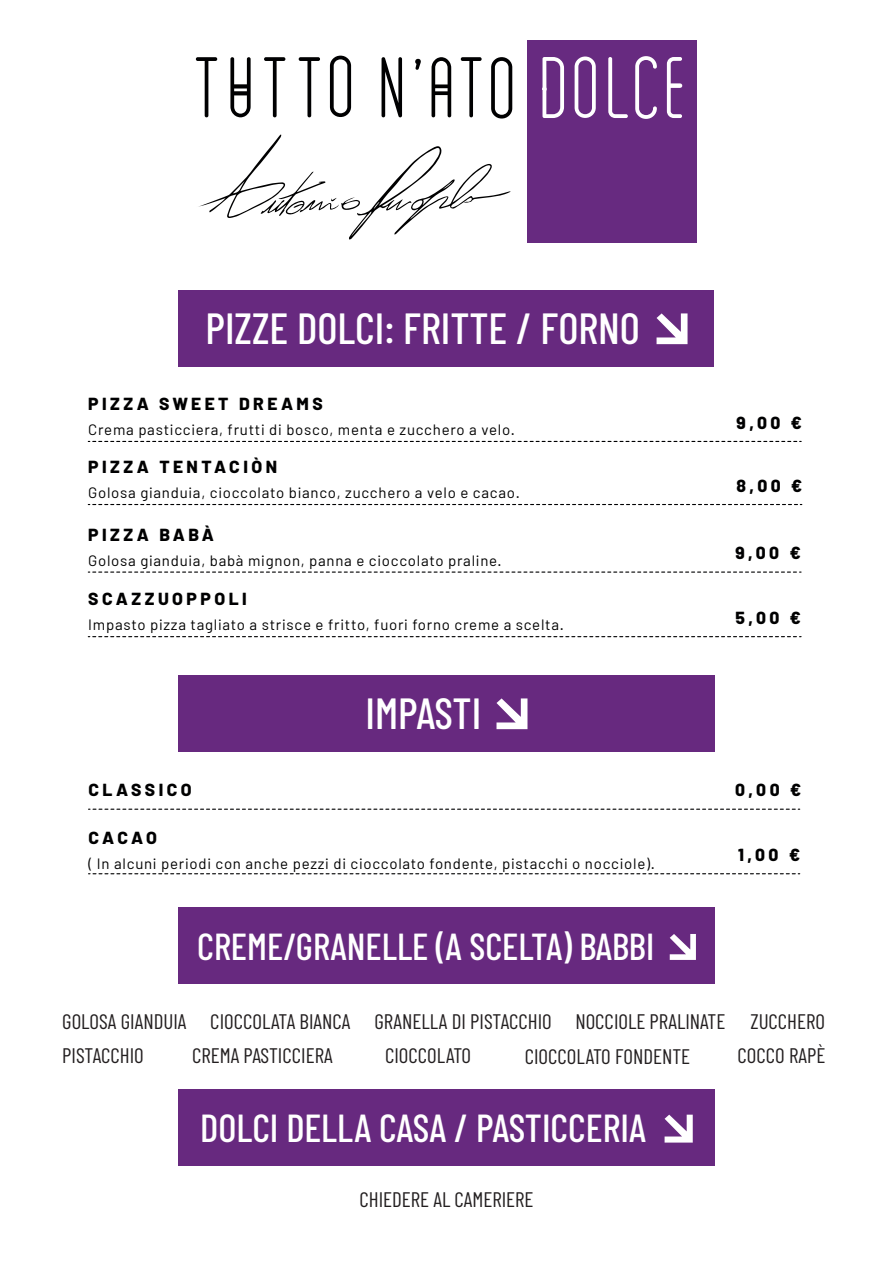
<style>
.page{position:relative;width:893px;height:1263px;background:#fff}
.page>*{position:absolute;margin:0;border:0;box-sizing:border-box;transform-origin:0 0}
.t1{font:500 43.5px "Barlow Condensed";color:#fff}
.t2{font:500 39px "Barlow Condensed";color:#fff}
.t3{font:500 37.5px "Barlow Condensed";color:#fff}
.t4{font:21px/33.9px "Barlow Condensed";color:#231f20}
.t5{font:800 17.4px "Barlow";letter-spacing:.2em;color:#000001}
.t6{font:15px "Barlow";letter-spacing:.05em;color:#000001}
</style>
<div class="page">
<svg style="left:89px;top:809px;width:711px;height:1px"></svg>
<svg style="left:89px;top:873px;width:711px;height:1px"></svg>
<svg style="left:88px;top:441px;width:713px;height:1px"></svg>
<svg style="left:88px;top:504px;width:714px;height:1px"></svg>
<svg style="left:88px;top:571px;width:713px;height:2px"></svg>
<svg style="left:88px;top:636px;width:713px;height:1px"></svg>
<div style="left:527px;top:40px;width:170px;height:202px;background:#672a80"></div>
<svg style="left:198px;top:135px;width:312px;height:104px"></svg>
<svg style="left:382px;top:57px;width:20px;height:60px"></svg>
<svg style="left:415px;top:59px;width:6px;height:11px"></svg>
<svg style="left:432px;top:57px;width:19px;height:60px"></svg>
<svg style="left:461px;top:57px;width:21px;height:60px"></svg>
<svg style="left:196px;top:57px;width:21px;height:60px"></svg>
<svg style="left:264px;top:57px;width:21px;height:60px"></svg>
<svg style="left:299px;top:57px;width:21px;height:60px"></svg>
<svg style="left:230px;top:57px;width:21px;height:60px"></svg>
<svg style="left:491px;top:57px;width:21px;height:62px"></svg>
<svg style="left:330px;top:56px;width:21px;height:61px"></svg>
<svg style="left:575px;top:57px;width:21px;height:61px"></svg>
<svg style="left:542px;top:57px;width:22px;height:61px"></svg>
<svg style="left:608px;top:57px;width:20px;height:61px"></svg>
<svg style="left:635px;top:56px;width:22px;height:63px"></svg>
<svg style="left:667px;top:57px;width:15px;height:61px"></svg>
<div style="left:179px;top:290px;width:535px;height:77px;background:#67297f"></div>
<svg style="left:657px;top:313px;width:30px;height:31px"></svg>
<div style="left:178px;top:675px;width:537px;height:77px;background:#67297f"></div>
<svg style="left:496px;top:698px;width:31px;height:31px"></svg>
<div style="left:178px;top:907px;width:537px;height:77px;background:#67297f"></div>
<svg style="left:670px;top:934px;width:26px;height:26px"></svg>
<div style="left:178px;top:1089px;width:537px;height:76px;background:#67297f"></div>
<svg style="left:665px;top:1115px;width:28px;height:27px"></svg>
<h1 class="t1" style="left:205px;top:297px;width:436px">PIZZE DOLCI: FRITTE / FORNO</h1>
<p class="t5" style="left:88px;top:393px;width:236px">PIZZA SWEET DREAMS</p>
<p class="t6" style="left:88px;top:420px;width:428px">Crema pasticciera, frutti di bosco, menta e zucchero a velo.</p>
<p class="t5" style="left:88px;top:456px;width:190px">PIZZA TENTACIÒN</p>
<p class="t6" style="left:88px;top:483px;width:433px">Golosa gianduia, cioccolato bianco, zucchero a velo e cacao.</p>
<p class="t5" style="left:88px;top:524px;width:127px">PIZZA BABÀ</p>
<p class="t6" style="left:88px;top:551px;width:415px">Golosa gianduia, babà mignon, panna e cioccolato praline.</p>
<p class="t5" style="left:88px;top:588px;width:160px">SCAZZUOPPOLI</p>
<p class="t6" style="left:88px;top:616px;width:477px">Impasto pizza tagliato a strisce e fritto, fuori forno creme a scelta.</p>
<h1 class="t1" style="left:365px;top:682px;width:117px">IMPASTI</h1>
<p class="t5" style="left:737px;top:411px;width:67px">9,00 €</p>
<p class="t5" style="left:737px;top:475px;width:67px">8,00 €</p>
<p class="t5" style="left:735px;top:542px;width:67px">9,00 €</p>
<p class="t5" style="left:735px;top:607px;width:67px">5,00 €</p>
<p class="t5" style="left:89px;top:779px;width:105px">CLASSICO</p>
<p class="t5" style="left:735px;top:779px;width:68px">0,00 €</p>
<p class="t5" style="left:89px;top:827px;width:70px">CACAO</p>
<p class="t6" style="left:89px;top:854px;width:568px">( In alcuni periodi con anche pezzi di cioccolato fondente, pistacchi o nocciole).</p>
<p class="t5" style="left:738px;top:844px;width:63px">1,00 €</p>
<h3 class="t3" style="left:197px;top:920px;width:459px">CREME/GRANELLE (A SCELTA) BABBI</h3>
<h3 class="t4" style="left:62px;top:1003px;width:126px">GOLOSA GIANDUIA<br>PISTACCHIO</h3>
<h3 class="t4" style="left:192px;top:1003px;width:160px;text-indent:18px">CIOCCOLATA BIANCA<br>CREMA PASTICCIERA</h3>
<h3 class="t4" style="left:385px;top:1003px;width:168px;text-indent:-11px">GRANELLA DI PISTACCHIO<br>CIOCCOLATO</h3>
<h3 class="t4" style="left:575px;top:1003px;width:152px">NOCCIOLE PRALINATE</h3>
<h3 class="t4" style="left:525px;top:1037px;width:167px">CIOCCOLATO FONDENTE</h3>
<h3 class="t4" style="left:750px;top:1003px;width:76px">ZUCCHERO</h3>
<h3 class="t4" style="left:738px;top:1037px;width:89px">COCCO RAPÈ</h3>
<h2 class="t2" style="left:200px;top:1100px;width:447px">DOLCI DELLA CASA / PASTICCERIA</h2>
<h3 class="t4" style="left:359px;top:1181px;width:176px">CHIEDERE AL CAMERIERE</h3>
</div>
